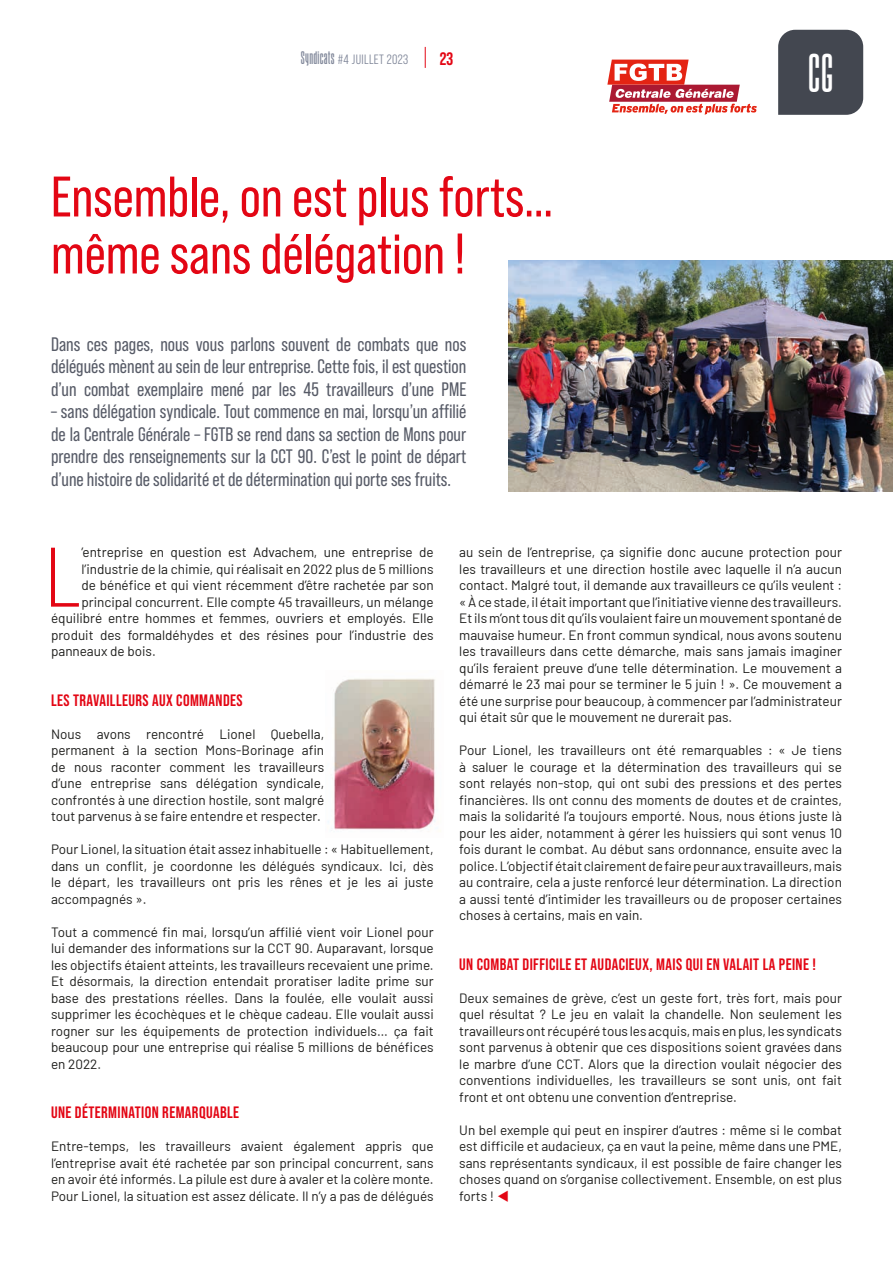
<style>
.page{position:relative;width:893px;height:1263px;background:#fff}
.page>*{position:absolute;margin:0;border:0;box-sizing:border-box;transform-origin:0 0}
.t1{font:84.15px "Bebas Neue Pro Exp Bk";color:#e30614}
.t2{font:57px/57px "Bebas Neue Pro";color:#e30614}
.t3{font:700 40.5px "August";color:#fff}
.t4{font:19.5px/22.5px "Bebas Neue Pro";color:#575b67;text-align:justify}
.t5{font:700 18px "Bebas Neue Pro";color:#e30614}
.t6{font:700 16.5px "Bebas Neue Pro";letter-spacing:.025em;color:#e30614}
.t7{font:13.5px/16.5px "Barlow";color:#1d1d1b;text-align:justify}
.t8{font:13.5px "Bebas Neue Pro Middle";letter-spacing:.025em;color:#82899b}
.s1{font-family:"August";font-weight:700}
.s2{color:#e30614}
</style>
<div class="page">
<img style="left:328px;top:678px;width:107px;height:152px">
<img style="left:509px;top:260px;width:384px;height:231px">
<svg style="left:425px;top:47px;width:1px;height:21px"></svg>
<div style="left:778px;top:30px;width:85px;height:85px;background:#434750"></div>
<svg style="left:607px;top:60px;width:150px;height:55px"></svg>
<p class="t8" style="left:301px;top:52px;width:109px"><span class="s1">Syndicats</span> #4 JUILLET 2023</p>
<h3 class="t5" style="left:440px;top:48px;width:15px">23</h3>
<h3 class="t3" style="left:808px;top:46px;width:27px">CG</h3>
<h2 class="t2" style="left:51px;top:168px;width:503px">Ensemble, on est plus forts… même sans délégation !</h2>
<h3 class="t4" style="left:51px;top:333px;width:417px">Dans ces pages, nous vous parlons souvent de combats que nos délégués mènent au sein de leur entreprise. Cette fois, il est question d’un combat exemplaire mené par les 45 travailleurs d’une PME</h3>
<p class="t4" style="left:51px;top:400px;width:417px">– sans délégation syndicale. Tout commence en mai, lorsqu’un affilié de la Centrale Générale – FGTB se rend dans sa section de Mons pour prendre des renseignements sur la CCT 90. C’est le point de départ d’une histoire de solidarité et de détermination qui porte ses fruits.</p>
<h1 class="t1" style="left:45px;top:526px;width:38px">L</h1>
<p class="t7" style="left:82px;top:543px;width:354px">’entreprise en question est Advachem, une entreprise de</p>
<p class="t7" style="left:82px;top:559px;width:354px">l’industrie de la chimie, qui réalisait en 2022 plus de 5 millions</p>
<p class="t7" style="left:82px;top:576px;width:354px">de bénéfice et qui vient récemment d’être rachetée par son</p>
<p class="t7" style="left:82px;top:592px;width:354px">principal concurrent. Elle compte 45 travailleurs, un mélange</p>
<p class="t7" style="left:51px;top:609px;width:384px">équilibré entre hommes et femmes, ouvriers et employés. Elle</p>
<p class="t7" style="left:51px;top:625px;width:384px">produit des formaldéhydes et des résines pour l’industrie des</p>
<p class="t7" style="left:51px;top:642px;width:106px">panneaux de bois.</p>
<p class="t6" style="left:51px;top:690px;width:193px">LES TRAVAILLEURS AUX COMMANDES</p>
<p class="t7" style="left:51px;top:724px;width:275px">Nous avons rencontré Lionel Quebella, permanent à la section Mons-Borinage afin de nous raconter comment les travailleurs d’une entreprise sans délégation syndicale, confrontés à une direction hostile, sont malgré tout parvenus à se faire entendre et respecter.</p>
<p class="t7" style="left:51px;top:840px;width:384px">Pour Lionel, la situation était assez inhabituelle : « Habituellement, dans un conflit, je coordonne les délégués syndicaux. Ici, dès le départ, les travailleurs ont pris les rênes et je les ai juste accompagnés ».</p>
<p class="t7" style="left:51px;top:922px;width:384px">Tout a commencé fin mai, lorsqu’un affilié vient voir Lionel pour lui demander des informations sur la CCT 90. Auparavant, lorsque les objectifs étaient atteints, les travailleurs recevaient une prime.<br>Et désormais, la direction entendait proratiser ladite prime sur base des prestations réelles. Dans la foulée, elle voulait aussi supprimer les écochèques et le chèque cadeau. Elle voulait aussi rogner sur les équipements de protection individuels… ça fait beaucoup pour une entreprise qui réalise 5 millions de bénéfices en 2022.</p>
<p class="t6" style="left:51px;top:1103px;width:190px">UNE DÉTERMINATION REMARQUABLE</p>
<p class="t7" style="left:51px;top:1137px;width:384px">Entre-temps, les travailleurs avaient également appris que l’entreprise avait été rachetée par son principal concurrent, sans en avoir été informés. La pilule est dure à avaler et la colère monte.<br>Pour Lionel, la situation est assez délicate. Il n’y a pas de délégués</p>
<p class="t7" style="left:459px;top:543px;width:384px">au sein de l’entreprise, ça signifie donc aucune protection pour les travailleurs et une direction hostile avec laquelle il n’a aucun contact. Malgré tout, il demande aux travailleurs ce qu’ils veulent : « À ce stade, il était important que l’initiative vienne des travailleurs.<br>Et ils m’ont tous dit qu’ils voulaient faire un mouvement spontané de mauvaise humeur. En front commun syndical, nous avons soutenu les travailleurs dans cette démarche, mais sans jamais imaginer qu’ils feraient preuve d’une telle détermination. Le mouvement a démarré le 23 mai pour se terminer le 5 juin ! ». Ce mouvement a été une surprise pour beaucoup, à commencer par l’administrateur qui était sûr que le mouvement ne durerait pas.</p>
<p class="t7" style="left:459px;top:741px;width:384px">Pour Lionel, les travailleurs ont été remarquables : « Je tiens à saluer le courage et la détermination des travailleurs qui se sont relayés non-stop, qui ont subi des pressions et des pertes financières. Ils ont connu des moments de doutes et de craintes, mais la solidarité l’a toujours emporté. Nous, nous étions juste là pour les aider, notamment à gérer les huissiers qui sont venus 10 fois durant le combat. Au début sans ordonnance, ensuite avec la police. L’objectif était clairement de faire peur aux travailleurs, mais au contraire, cela a juste renforcé leur détermination. La direction a aussi tenté d’intimider les travailleurs ou de proposer certaines choses à certains, mais en vain.</p>
<p class="t6" style="left:459px;top:954px;width:358px">UN COMBAT DIFFICILE ET AUDACIEUX, MAIS QUI EN VALAIT LA PEINE !</p>
<p class="t7" style="left:459px;top:988px;width:384px">Deux semaines de grève, c’est un geste fort, très fort, mais pour quel résultat ? Le jeu en valait la chandelle. Non seulement les travailleurs ont récupéré tous les acquis, mais en plus, les syndicats sont parvenus à obtenir que ces dispositions soient gravées dans le marbre d’une CCT. Alors que la direction voulait négocier des conventions individuelles, les travailleurs se sont unis, ont fait front et ont obtenu une convention d’entreprise.</p>
<p class="t7" style="left:459px;top:1120px;width:384px">Un bel exemple qui peut en inspirer d’autres : même si le combat est difficile et audacieux, ça en vaut la peine, même dans une PME, sans représentants syndicaux, il est possible de faire changer les choses quand on s’organise collectivement. Ensemble, on est plus forts ! <span class="s2">▼</span></p>
</div>
